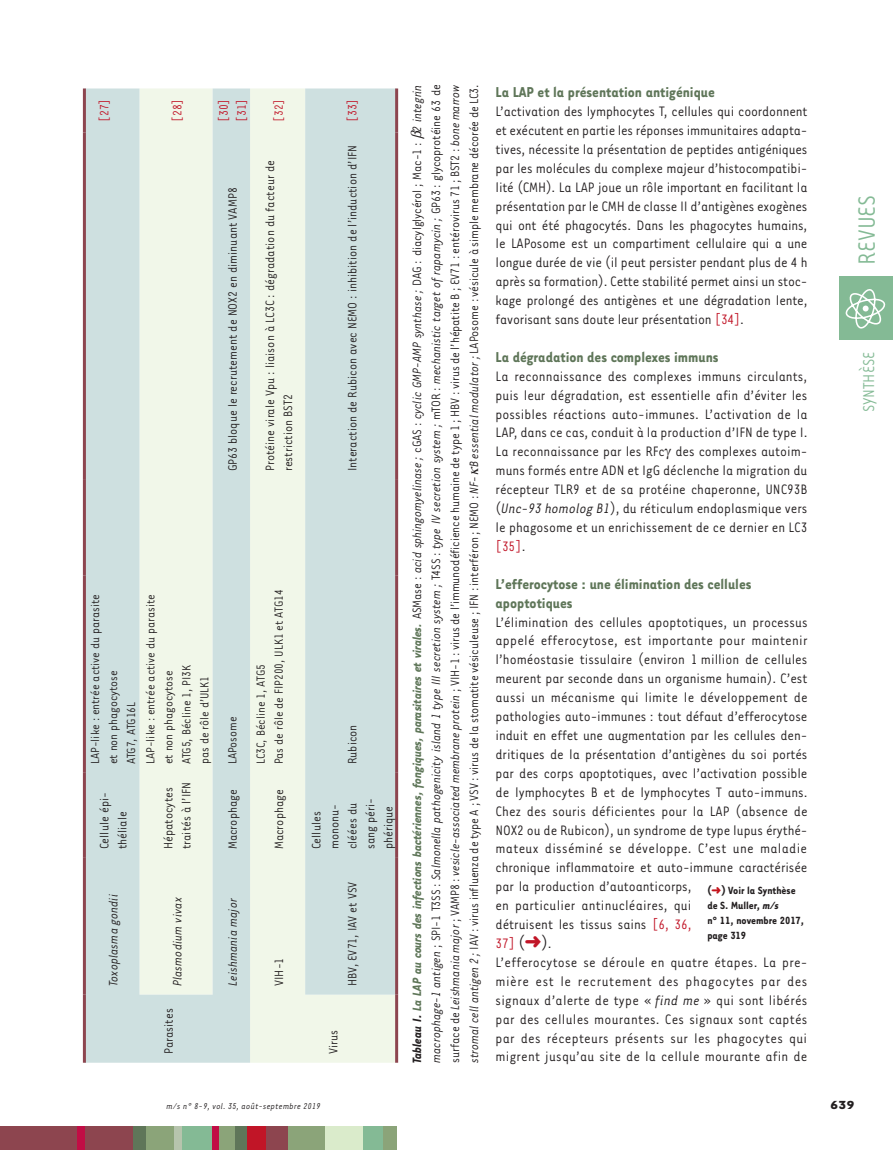
<style>
.page{position:relative;width:893px;height:1150px;background:#fff}
.page>*{position:absolute;margin:0;border:0;box-sizing:border-box;transform-origin:0 0}
.t1{font:27px "Tarzana Narrow";color:#84ba95}
.t2{font:18px "Tarzana Narrow";color:#84ba95}
.t3{font:700 16.5px/18.9px "Tarzana Narrow";color:#5f7659}
.t4{font:15.75px/18.9px "Tarzana Narrow";color:#231f20;text-align:justify}
.t5{font:13.95px/18px "Tarzana Narrow";color:#231f20}
.t6{font:italic 13.95px "Tarzana Narrow";color:#231f20}
.t7{font:13.95px/18px "Tarzana Narrow";color:#c11527}
.t8{font:13.5px/18px "Tarzana Narrow";color:#231f20}
.t9{font:13.5px "Tarzana Narrow";color:#c11527}
.t10{font:700 13.5px "Tarzana Wide";color:#231f20}
.t11{font:700 12px/15px "Tarzana Narrow";color:#231f20}
.t12{font:italic 9.75px "Tarzana Narrow";letter-spacing:.025em;color:#231f20}
.s1{font-weight:700;font-style:italic}
.s2{font-weight:700;font-style:italic;color:#5f7659}
.s3{font-style:italic}
.s4{color:#c11527}
.s5{font-size:18px}
.s6{color:#c4121a}
</style>
<div class="page">
<div style="left:839px;top:276px;width:54px;height:64px;background:#84ba95"></div>
<svg style="left:845px;top:289px;width:40px;height:39px"></svg>
<div style="left:0;top:1126px;width:133px;height:24px;background:#8d454f"></div>
<div style="left:234px;top:1126px;width:13px;height:24px;background:#5f7659"></div>
<div style="left:77px;top:1126px;width:8px;height:24px;background:#c10d45"></div>
<div style="left:133px;top:1126px;width:21px;height:24px;background:#5f7659"></div>
<div style="left:146px;top:1126px;width:30px;height:24px;background:#8ba479"></div>
<div style="left:174px;top:1126px;width:9px;height:24px;background:#b6c4ad"></div>
<div style="left:183px;top:1126px;width:29px;height:24px;background:#84ba95"></div>
<div style="left:216px;top:1126px;width:19px;height:24px;background:#8ba479"></div>
<div style="left:212px;top:1126px;width:6px;height:24px;background:#c10d45"></div>
<div style="left:247px;top:1126px;width:27px;height:24px;background:#c11527"></div>
<div style="left:286px;top:1126px;width:39px;height:24px;background:#8ba479"></div>
<div style="left:266px;top:1126px;width:21px;height:24px;background:#8d454f"></div>
<div style="left:325px;top:1126px;width:39px;height:24px;background:#daebcb"></div>
<div style="left:363px;top:1126px;width:21px;height:24px;background:#84ba95"></div>
<div style="left:383px;top:1126px;width:13px;height:24px;background:#8ba479"></div>
<svg style="left:86px;top:88px;width:309px;height:974px;fill:#cee0e0"></svg>
<hr style="left:395px;top:994px;width:3px;height:68px;background:#8d454f">
<hr style="left:395px;top:858px;width:3px;height:136px;background:#8d454f">
<hr style="left:395px;top:773px;width:3px;height:85px;background:#8d454f">
<hr style="left:395px;top:575px;width:3px;height:198px;background:#8d454f">
<hr style="left:395px;top:480px;width:3px;height:95px;background:#8d454f">
<hr style="left:395px;top:132px;width:3px;height:348px;background:#8d454f">
<hr style="left:395px;top:88px;width:3px;height:44px;background:#8d454f">
<hr style="left:83px;top:994px;width:3px;height:68px;background:#8d454f">
<hr style="left:83px;top:858px;width:3px;height:136px;background:#8d454f">
<hr style="left:83px;top:773px;width:3px;height:85px;background:#8d454f">
<hr style="left:83px;top:575px;width:3px;height:198px;background:#8d454f">
<hr style="left:83px;top:480px;width:3px;height:95px;background:#8d454f">
<hr style="left:83px;top:132px;width:3px;height:348px;background:#8d454f">
<hr style="left:83px;top:88px;width:3px;height:44px;background:#8d454f">
<p class="t7" style="left:95px;top:122px;width:25px;rotate:-90deg">[27]</p>
<p class="t7" style="left:168px;top:122px;width:25px;rotate:-90deg">[28]</p>
<p class="t7" style="left:214px;top:122px;width:25px;rotate:-90deg">[30] [31]</p>
<p class="t5" style="left:223px;top:471px;width:285px;rotate:-90deg">GP63 bloque le recrutement de NOX2 en diminuant VAMP8</p>
<p class="t9" style="left:271px;top:122px;width:24px;rotate:-90deg">[32]</p>
<p class="t5" style="left:260px;top:471px;width:313px;rotate:-90deg">Protéine virale Vpu : liaison à LC3C : dégradation du facteur de restriction BST2</p>
<p class="t8" style="left:86px;top:764px;width:172px;rotate:-90deg">LAP-like : entrée active du parasite et non phagocytose<br>ATG7, ATG16L</p>
<p class="t5" style="left:95px;top:849px;width:59px;rotate:-90deg">Cellule épi&shy;théliale</p>
<p class="t8" style="left:141px;top:764px;width:172px;rotate:-90deg">LAP-like : entrée active du parasite et non phagocytose<br>ATG5, Bécline 1, PI3K<br>pas de rôle d’ULK1</p>
<p class="t5" style="left:159px;top:849px;width:69px;rotate:-90deg">Hépatocytes traités à l’IFN</p>
<p class="t8" style="left:223px;top:764px;width:49px;rotate:-90deg">LAPosome</p>
<p class="t5" style="left:223px;top:849px;width:62px;rotate:-90deg">Macrophage</p>
<p class="t8" style="left:251px;top:764px;width:176px;rotate:-90deg">LC3C, Bécline 1, ATG5<br>Pas de rôle de FIP200, ULK1 et ATG14</p>
<p class="t5" style="left:269px;top:849px;width:62px;rotate:-90deg">Macrophage</p>
<p class="t6" style="left:105px;top:986px;width:93px;rotate:-90deg">Toxoplasma gondii</p>
<p class="t6" style="left:169px;top:986px;width:91px;rotate:-90deg">Plasmodium vivax</p>
<p class="t5" style="left:159px;top:1054px;width:47px;rotate:-90deg">Parasites</p>
<p class="t6" style="left:224px;top:986px;width:89px;rotate:-90deg">Leishmania major</p>
<p class="t5" style="left:269px;top:986px;width:30px;rotate:-90deg">VIH-1</p>
<p class="t7" style="left:342px;top:122px;width:25px;rotate:-90deg">[33]</p>
<p class="t5" style="left:342px;top:471px;width:328px;rotate:-90deg">Interaction de Rubicon avec NEMO : inhibition de l’induction d’IFN</p>
<p class="t5" style="left:342px;top:764px;width:41px;rotate:-90deg">Rubicon</p>
<p class="t5" style="left:306px;top:849px;width:53px;rotate:-90deg">Cellules mononu&shy;cléées du sang péri&shy;phérique</p>
<p class="t5" style="left:342px;top:986px;width:106px;rotate:-90deg">HBV, EV71, IAV et VSV</p>
<p class="t5" style="left:324px;top:1054px;width:26px;rotate:-90deg">Virus</p>
<p class="t5" style="left:407px;top:1062px;width:979px;line-height:18.9px;text-align:justify;rotate:-90deg"><span class="s1">Tableau I.</span> <span class="s2">La LAP au cours des infections bactériennes, fongiques, parasitaires et virales.</span> ASMase : <span class="s3">acid sphingomyelinase ;</span> cGAS : <span class="s3">cyclic GMP-AMP synthase ;</span> DAG : diacylglycérol ; Mac-1 : <span class="s3">2 integrin macrophage-1 antigen</span> ; SPI-1 T3SS : <span class="s3">Salmonella pathogenicity island 1 type III secretion system ;</span> T4SS : <span class="s3">type IV secretion system ;</span> mTOR : <span class="s3">mechanistic target of rapamycin ;</span> GP63 : glycoprotéine 63 de surface de <span class="s3">Leishmania major</span> ; VAMP8 : <span class="s3">vesicle-associated membrane protein</span> ; VIH-1 : virus de l’immunodéficience humaine de type 1 ; HBV : virus de l’hépatite B ; EV71 : entérovirus 71 ; BST2 : <span class="s3">bone marrow stromal cell antigen 2 ;</span> IAV : virus influenza de type A ; VSV : virus de la stomatite vésiculeuse ; IFN : interféron ; NEMO : <span class="s3">NF- B essential modulator ;</span> LAPosome : vésicule à simple membrane décorée de LC3.</p>
<p class="t3" style="left:495px;top:82px;width:221px">La LAP et la présentation antigénique</p>
<p class="t4" style="left:495px;top:101px;width:313px">L’activation des lymphocytes T, cellules qui coordonnent et exécutent en partie les réponses immunitaires adapta&shy;tives, nécessite la présentation de peptides antigéniques par les molécules du complexe majeur d’histocompatibi&shy;lité (CMH). La LAP joue un rôle important en facilitant la présentation par le CMH de classe II d’antigènes exogènes qui ont été phagocytés. Dans les phagocytes humains, le LAPosome est un compartiment cellulaire qui a une longue durée de vie (il peut persister pendant plus de 4 h après sa formation). Cette stabilité permet ainsi un stoc&shy;kage prolongé des antigènes et une dégradation lente, favorisant sans doute leur présentation <span class="s4">[34]</span>.</p>
<p class="t3" style="left:495px;top:347px;width:224px">La dégradation des complexes immuns</p>
<p class="t4" style="left:495px;top:366px;width:314px">La reconnaissance des complexes immuns circulants, puis leur dégradation, est essentielle afin d’éviter les possibles réactions auto-immunes. L’activation de la LAP, dans ce cas, conduit à la production d’IFN de type I.<br>La reconnaissance par les RFc des complexes autoim&shy;muns formés entre ADN et IgG déclenche la migration du récepteur TLR9 et de sa protéine chaperonne, UNC93B (<span class="s3">Unc-93 homolog B1</span>), du réticulum endoplasmique vers le phagosome et un enrichissement de ce dernier en LC3 <span class="s4">[35]</span>.</p>
<p class="t3" style="left:495px;top:573px;width:257px">L’efferocytose : une élimination des cellules apoptotiques</p>
<p class="t4" style="left:495px;top:611px;width:314px;text-align:left">L’élimination des cellules apoptotiques, un processus appelé efferocytose, est importante pour maintenir l’homéostasie tissulaire (environ 1 million de cellules meurent par seconde dans un organisme humain). C’est aussi un mécanisme qui limite le développement de pathologies auto-immunes : tout défaut d’efferocytose induit en effet une augmentation par les cellules den&shy;dritiques de la présentation d’antigènes du soi portés par des corps apoptotiques, avec l’activation possible de lymphocytes B et de lymphocytes T auto-immuns.<br>Chez des souris déficientes pour la LAP (absence de NOX2 ou de Rubicon), un syndrome de type lupus érythé&shy;mateux disséminé se développe. C’est une maladie chronique inflammatoire et auto-immune caractérisée par la production d’autoanticorps,<br>en particulier antinucléaires, qui<br>détruisent les tissus sains <span class="s4">[6, 36,<br>37]</span> <span class="s5">(</span><span class="s4">➜</span><span class="s5">)</span>.<br>L’efferocytose se déroule en quatre étapes. La pre&shy;mière est le recrutement des phagocytes par des signaux d’alerte de type « <span class="s3">find me</span> » qui sont libérés par des cellules mourantes. Ces signaux sont captés par des récepteurs présents sur les phagocytes qui migrent jusqu’au site de la cellule mourante afin de</p>
<p class="t11" style="left:707px;top:882px;width:98px">(<span class="s6">➜</span>) Voir la Synthèse de S. Muller, <span class="s3">m/s<br></span>n° 11, novembre 2017, page 319</p>
<h1 class="t1" style="left:850px;top:265px;width:71px;rotate:-90deg">REVUES</h1>
<p class="t2" style="left:858px;top:412px;width:62px;rotate:-90deg">SYNTHÈSE</p>
<p class="t12" style="left:167px;top:1099px;width:155px">m/s n° 8-9, vol. 35, août-septembre 2019</p>
<p class="t10" style="left:830px;top:1096px;width:26px">639</p>
</div>
